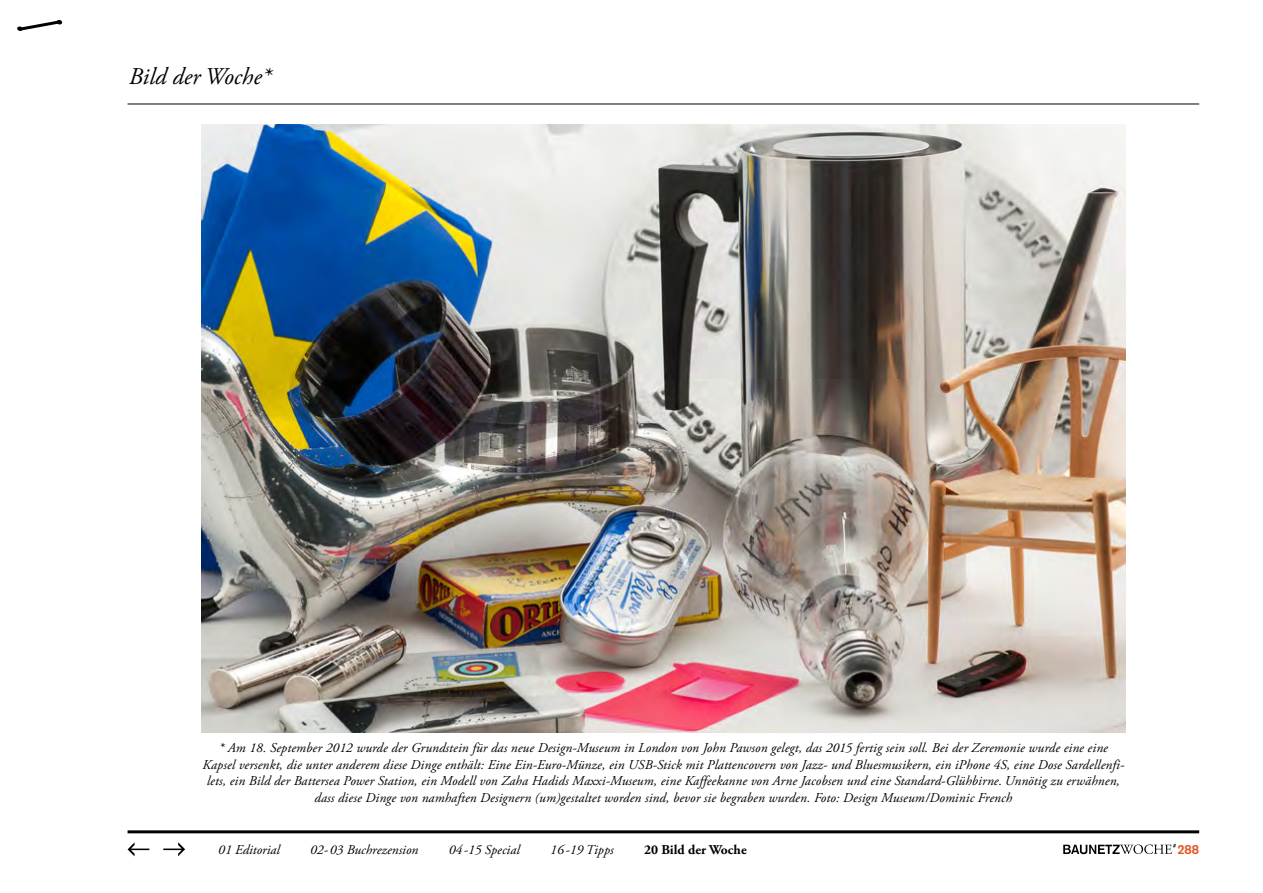
<style>
.page{position:relative;width:1263px;height:893px;background:#fff}
.page>*{position:absolute;margin:0;border:0;box-sizing:border-box;transform-origin:0 0}
.t1{font:italic 24px "Adobe Garamond Pro";color:#000}
.t2{font:italic 13.5px/16.5px "Adobe Garamond Pro";letter-spacing:.01em;color:#000;text-align:center}
.t3{font:700 13.5px "Adobe Garamond Pro";letter-spacing:.005em;color:#000}
.t4{font:700 13.05px "Akzidenz Grotesk";color:#e25926}
</style>
<div class="page">
<hr style="left:128px;top:830px;width:1071px;height:3px;background:#000">
<svg style="left:128px;top:842px;width:21px;height:14px"></svg>
<svg style="left:163px;top:842px;width:22px;height:14px"></svg>
<svg style="left:17px;top:20px;width:46px;height:11px"></svg>
<svg style="left:1063px;top:844px;width:113px;height:10px"></svg>
<img style="left:201px;top:125px;width:924px;height:607px">
<hr style="left:128px;top:104px;width:1071px;height:1px;background:#000">
<h1 class="t1" style="left:129px;top:62px;width:144px">Bild der Woche*</h1>
<p class="t2" style="left:202px;top:740px;width:923px">* Am 18. September 2012 wurde der Grundstein für das neue Design-Museum in London von John Pawson gelegt, das 2015 fertig sein soll. Bei der Zeremonie wurde eine eine Kapsel versenkt, die unter anderem diese Dinge enthält: Eine Ein-Euro-Münze, ein USB-Stick mit Plattencovern von Jazz- und Bluesmusikern, ein iPhone 4S, eine Dose Sardellenfi&shy;lets, ein Bild der Battersea Power Station, ein Modell von Zaha Hadids Maxxi-Museum, eine Kaffeekanne von Arne Jacobsen und eine Standard-Glühbirne. Unnötig zu erwähnen, dass diese Dinge von namhaften Designern (um)gestaltet worden sind, bevor sie begraben wurden. Foto: Design Museum/Dominic French</p>
<p class="t2" style="left:218px;top:841px;width:63px">01 Editorial</p>
<p class="t2" style="left:310px;top:841px;width:110px">02-03 Buchrezension</p>
<p class="t2" style="left:449px;top:841px;width:72px">04-15 Special</p>
<p class="t2" style="left:550px;top:841px;width:65px">16-19 Tipps</p>
<p class="t3" style="left:644px;top:841px;width:104px">20 Bild der Woche</p>
<p class="t4" style="left:1177px;top:841px;width:23px">288</p>
</div>
